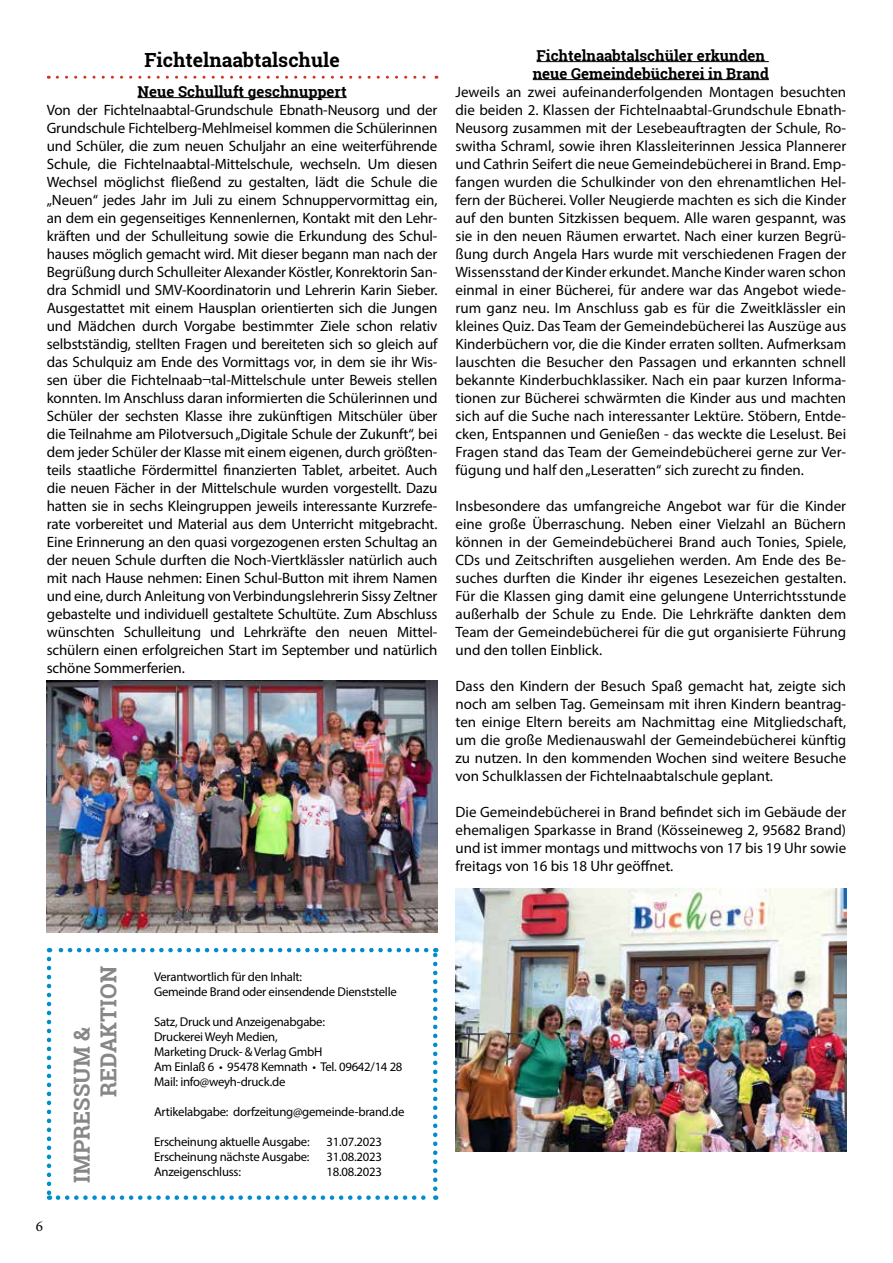
<style>
.page{position:relative;width:893px;height:1263px;background:#fff}
.page>*{position:absolute;margin:0;border:0;box-sizing:border-box;transform-origin:0 0}
.t1{font:700 22.05px/26.5px "Roboto Slab";color:#878787}
.t2{font:700 19.5px "Roboto Slab";color:#000}
.t3{font:15px/18px "Myriad Pro";color:#000;text-align:justify}
.t4{font:700 15px/18px "Roboto Slab";color:#000}
.t5{font:15px "Minion Pro";color:#000}
.t6{font:12.75px/15px "Myriad Pro";letter-spacing:-.02em;color:#000}
</style>
<div class="page">
<svg style="left:57px;top:76px;width:380px;height:3px"></svg>
<hr style="left:138px;top:97px;width:209px;height:1px;background:#000">
<hr style="left:537px;top:61px;width:232px;height:1px;background:#000">
<hr style="left:533px;top:79px;width:236px;height:1px;background:#000">
<img style="left:455px;top:889px;width:391px;height:262px">
<img style="left:47px;top:681px;width:390px;height:252px">
<svg style="left:47px;top:959px;width:4px;height:241px"></svg>
<svg style="left:58px;top:1195px;width:378px;height:5px"></svg>
<svg style="left:433px;top:948px;width:4px;height:241px"></svg>
<svg style="left:49px;top:948px;width:377px;height:4px"></svg>
<h2 class="t2" style="left:144px;top:47px;width:197px">Fichtelnaabtalschule</h2>
<p class="t4" style="left:138px;top:82px;width:211px">Neue Schulluft geschnuppert</p>
<p class="t3" style="left:47px;top:100px;width:392px">Von der Fichtelnaabtal-Grundschule Ebnath-Neusorg und der Grundschule Fichtelberg-Mehlmeisel kommen die Schülerinnen und Schüler, die zum neuen Schuljahr an eine weiterführende Schule, die Fichtelnaabtal-Mittelschule, wechseln. Um diesen Wechsel möglichst fließend zu gestalten, lädt die Schule die „Neuen“ jedes Jahr im Juli zu einem Schnuppervormittag ein, an dem ein gegenseitiges Kennenlernen, Kontakt mit den Lehr&shy;kräften und der Schulleitung sowie die Erkundung des Schul&shy;hauses möglich gemacht wird. Mit dieser begann man nach der Begrüßung durch Schulleiter Alexander Köstler, Konrektorin San&shy;dra Schmidl und SMV-Koordinatorin und Lehrerin Karin Sieber.<br>Ausgestattet mit einem Hausplan orientierten sich die Jungen und Mädchen durch Vorgabe bestimmter Ziele schon relativ selbstständig, stellten Fragen und bereiteten sich so gleich auf das Schulquiz am Ende des Vormittags vor, in dem sie ihr Wis&shy;sen über die Fichtelnaab¬tal-Mittelschule unter Beweis stellen konnten. Im Anschluss daran informierten die Schülerinnen und Schüler der sechsten Klasse ihre zukünftigen Mitschüler über die Teilnahme am Pilotversuch „Digitale Schule der Zukunft“, bei dem jeder Schüler der Klasse mit einem eigenen, durch größten&shy;teils staatliche Fördermittel finanzierten Tablet, arbeitet. Auch die neuen Fächer in der Mittelschule wurden vorgestellt. Dazu hatten sie in sechs Kleingruppen jeweils interessante Kurzrefe&shy;rate vorbereitet und Material aus dem Unterricht mitgebracht.<br>Eine Erinnerung an den quasi vorgezogenen ersten Schultag an der neuen Schule durften die Noch-Viertklässler natürlich auch mit nach Hause nehmen: Einen Schul-Button mit ihrem Namen und eine, durch Anleitung von Verbindungslehrerin Sissy Zeltner gebastelte und individuell gestaltete Schultüte. Zum Abschluss wünschten Schulleitung und Lehrkräfte den neuen Mittel&shy;schülern einen erfolgreichen Start im September und natürlich schöne Sommerferien.</p>
<p class="t4" style="left:533px;top:46px;width:238px">Fichtelnaabtalschüler erkunden neue Gemeindebücherei in Brand</p>
<p class="t3" style="left:455px;top:82px;width:392px">Jeweils an zwei aufeinanderfolgenden Montagen besuchten die beiden 2. Klassen der Fichtelnaabtal-Grundschule Ebnath-Neusorg zusammen mit der Lesebeauftragten der Schule, Ro&shy;switha Schraml, sowie ihren Klassleiterinnen Jessica Plannerer und Cathrin Seifert die neue Gemeindebücherei in Brand. Emp&shy;fangen wurden die Schulkinder von den ehrenamtlichen Hel&shy;fern der Bücherei. Voller Neugierde machten es sich die Kinder auf den bunten Sitzkissen bequem. Alle waren gespannt, was sie in den neuen Räumen erwartet. Nach einer kurzen Begrü&shy;ßung durch Angela Hars wurde mit verschiedenen Fragen der Wissensstand der Kinder erkundet. Manche Kinder waren schon einmal in einer Bücherei, für andere war das Angebot wiede&shy;rum ganz neu. Im Anschluss gab es für die Zweitklässler ein kleines Quiz. Das Team der Gemeindebücherei las Auszüge aus Kinderbüchern vor, die die Kinder erraten sollten. Aufmerksam lauschten die Besucher den Passagen und erkannten schnell bekannte Kinderbuchklassiker. Nach ein paar kurzen Informa&shy;tionen zur Bücherei schwärmten die Kinder aus und machten sich auf die Suche nach interessanter Lektüre. Stöbern, Entde&shy;cken, Entspannen und Genießen - das weckte die Leselust. Bei Fragen stand das Team der Gemeindebücherei gerne zur Ver&shy;fügung und half den „Leseratten“ sich zurecht zu finden.</p>
<p class="t3" style="left:455px;top:496px;width:392px">Insbesondere das umfangreiche Angebot war für die Kinder eine große Überraschung. Neben einer Vielzahl an Büchern können in der Gemeindebücherei Brand auch Tonies, Spiele, CDs und Zeitschriften ausgeliehen werden. Am Ende des Be&shy;suches durften die Kinder ihr eigenes Lesezeichen gestalten.<br>Für die Klassen ging damit eine gelungene Unterrichtsstunde außerhalb der Schule zu Ende. Die Lehrkräfte dankten dem Team der Gemeindebücherei für die gut organisierte Führung und den tollen Einblick.</p>
<p class="t3" style="left:455px;top:676px;width:392px">Dass den Kindern der Besuch Spaß gemacht hat, zeigte sich noch am selben Tag. Gemeinsam mit ihren Kindern beantrag&shy;ten einige Eltern bereits am Nachmittag eine Mitgliedschaft, um die große Medienauswahl der Gemeindebücherei künftig zu nutzen. In den kommenden Wochen sind weitere Besuche von Schulklassen der Fichtelnaabtalschule geplant.</p>
<p class="t3" style="left:455px;top:802px;width:392px">Die Gemeindebücherei in Brand befindet sich im Gebäude der ehemaligen Sparkasse in Brand (Kösseineweg 2, 95682 Brand) und ist immer montags und mittwochs von 17 bis 19 Uhr sowie freitags von 16 bis 18 Uhr geöffnet.</p>
<p class="t5" style="left:36px;top:1216px;width:9px">6</p>
<h1 class="t1" style="left:68px;top:1097px;width:132px;text-indent:-86px;rotate:-90deg">IMPRESSUM &amp;<br>REDAKTION</h1>
<p class="t6" style="left:154px;top:969px;width:244px">Verantwortlich für den Inhalt:<br>Gemeinde Brand oder einsendende Dienststelle</p>
<p class="t6" style="left:154px;top:1014px;width:250px">Satz, Druck und Anzeigenabgabe:<br>Druckerei Weyh Medien,<br>Marketing Druck- &amp; Verlag GmbH<br>Am Einlaß 6 • 95478 Kemnath • Tel. 09642/14 28<br>Mail: info@weyh-druck.de</p>
<p class="t6" style="left:154px;top:1104px;width:252px">Artikelabgabe: dorfzeitung@gemeinde-brand.de</p>
<p class="t6" style="left:154px;top:1134px;width:157px">Erscheinung aktuelle Ausgabe:</p>
<p class="t6" style="left:327px;top:1134px;width:57px">31.07.2023</p>
<p class="t6" style="left:154px;top:1149px;width:157px">Erscheinung nächste Ausgabe:</p>
<p class="t6" style="left:327px;top:1149px;width:57px">31.08.2023</p>
<p class="t6" style="left:154px;top:1164px;width:88px">Anzeigenschluss:</p>
<p class="t6" style="left:327px;top:1164px;width:57px">18.08.2023</p>
</div>
